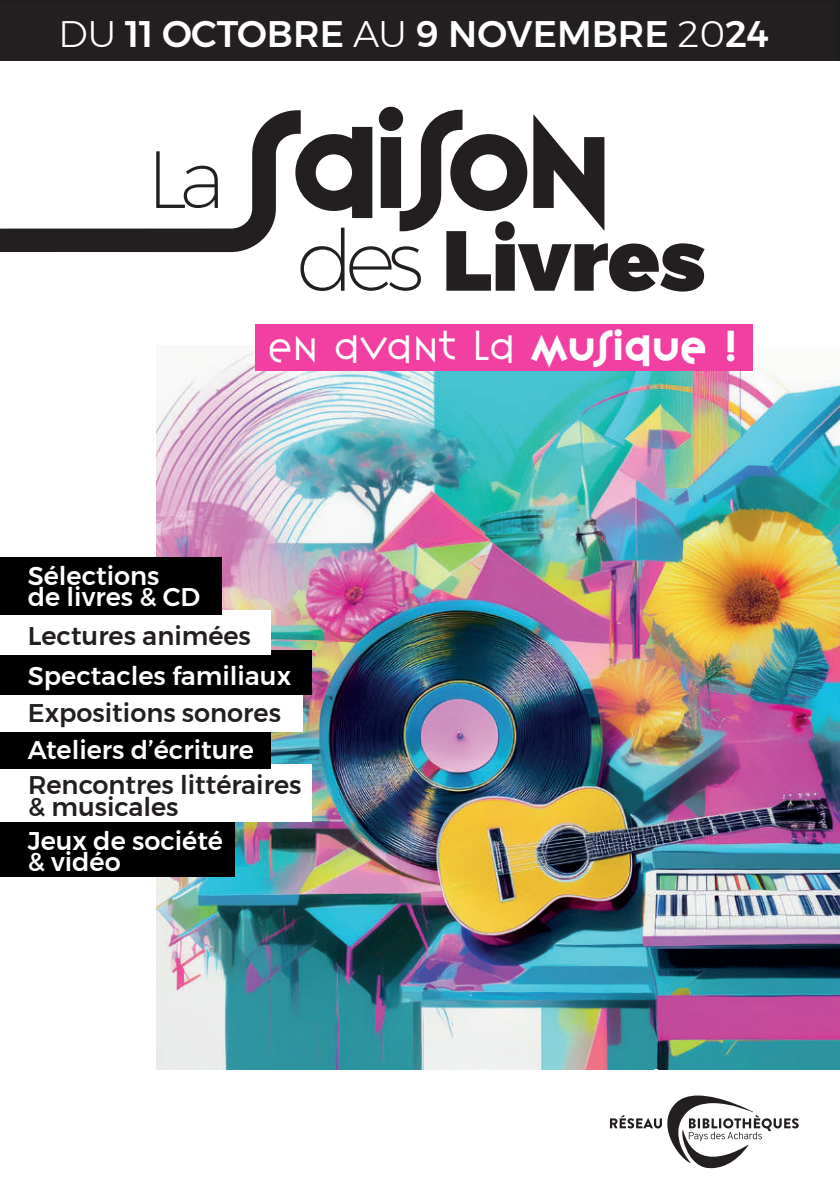
<style>
.page{position:relative;width:840px;height:1191px;background:#fff}
.page>*{position:absolute;margin:0;border:0;box-sizing:border-box;transform-origin:0 0}
.t1{font:900 85px "Montserrat";letter-spacing:-.01em;color:#231f20}
.t2{font:300 37px "Variex OT";color:#fff}
.t3{font:500 36.8px "Montserrat";color:#fff}
.t4{font:500 25.4px/21.2px "Montserrat";color:#fff}
.t5{font:500 25.4px/21.2px "Montserrat";color:#231f20}
.s1{font-weight:300}
.s2{font-weight:200}
.s3{font-weight:400}
</style>
<div class="page">
<img style="left:157px;top:344px;width:682px;height:725px">
<div style="left:0;top:0;width:839px;height:61px;background:#231f20"></div>
<svg style="left:0;top:107px;width:604px;height:145px"></svg>
<div style="left:0;top:819px;width:234px;height:58px;background:#000"></div>
<div style="left:0;top:763px;width:311px;height:58px;background:#fff"></div>
<div style="left:0;top:724px;width:271px;height:44px;background:#000"></div>
<div style="left:0;top:687px;width:302px;height:44px;background:#fff"></div>
<div style="left:255px;top:324px;width:497px;height:47px;background:#f240a2"></div>
<div style="left:0;top:650px;width:311px;height:44px;background:#000"></div>
<div style="left:0;top:610px;width:271px;height:44px;background:#fff"></div>
<div style="left:0;top:557px;width:221px;height:58px;background:#000"></div>
<svg style="left:610px;top:1095px;width:188px;height:73px"></svg>
<hr style="left:0;top:0;width:839px;height:1px;background:#1d1d1b">
<hr style="left:837px;top:0;width:2px;height:61px;background:#1d1d1b">
<h3 class="t3" style="left:58px;top:5px;width:711px"><span class="s1">DU</span> 11 OCTOBRE <span class="s1">AU</span> 9 NOVEMBRE <span class="s1">20</span>24</h3>
<h1 class="t1" style="left:296px;top:191px;width:411px"><span class="s2">des</span> Livres</h1>
<h2 class="t2" style="left:268px;top:321px;width:473px">en avant la <span class="s3">MUSIQUE !</span></h2>
<p class="t4" style="left:28px;top:565px;width:174px">Sélections<br>de livres &amp; CD</p>
<p class="t5" style="left:28px;top:625px;width:224px">Lectures animées</p>
<p class="t4" style="left:28px;top:665px;width:265px">Spectacles familiaux</p>
<p class="t5" style="left:28px;top:702px;width:254px">Expositions sonores</p>
<p class="t4" style="left:28px;top:739px;width:227px">Ateliers d’écriture</p>
<p class="t5" style="left:28px;top:774px;width:275px">Rencontres littéraires &amp; musicales</p>
<p class="t4" style="left:28px;top:830px;width:197px">Jeux de société &amp; vidéo</p>
</div>
